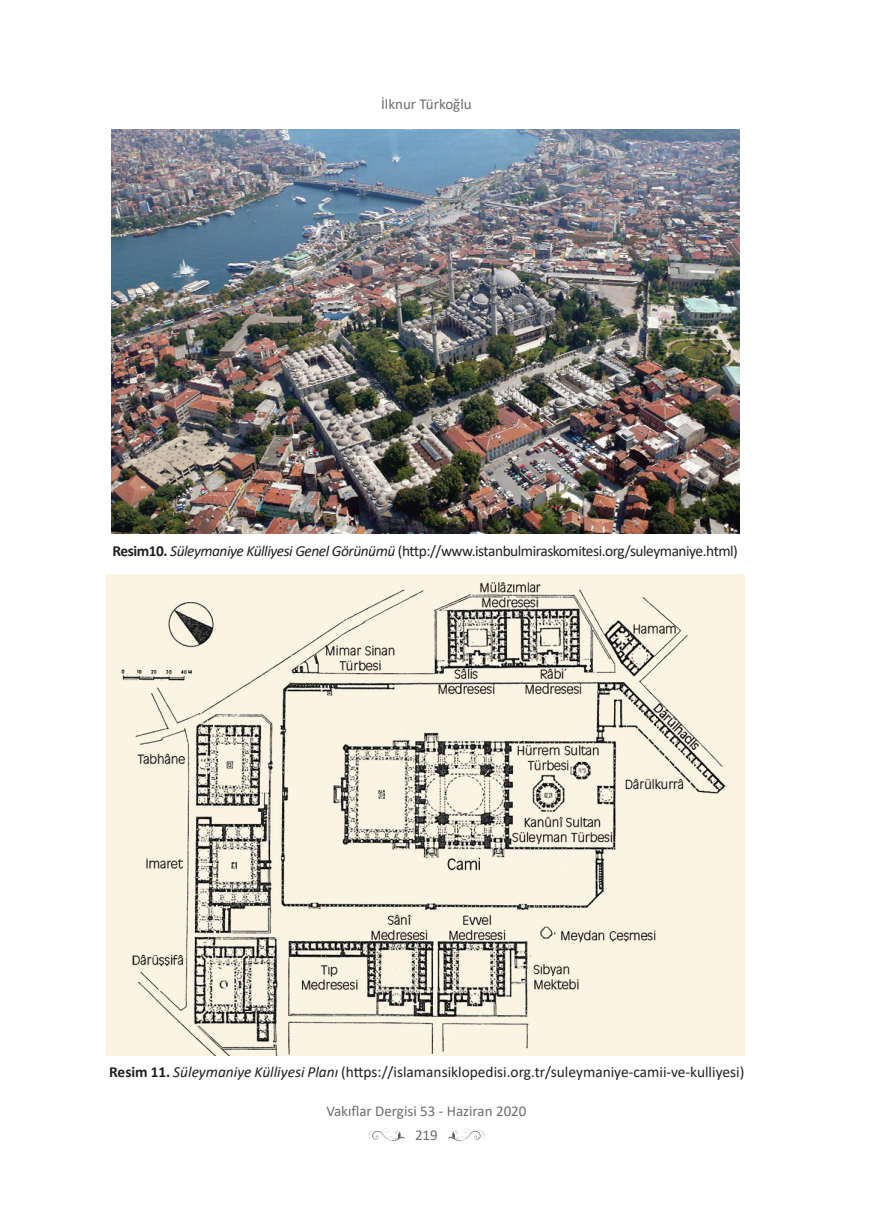
<style>
.page{position:relative;width:872px;height:1212px;background:#fff}
.page>*{position:absolute;margin:0;border:0;box-sizing:border-box;transform-origin:0 0}
.t1{font:15.3px "Calibri";letter-spacing:-.01em;color:#231f20}
.t2{font:15.3px "Calibri";letter-spacing:-.03em;color:#231f20}
.t3{font:15px/24px "Calibri";color:#6c6d70;text-align:center}
.s1{font-weight:700}
.s2{font-style:italic}
</style>
<div class="page">
<svg style="left:368px;top:1128px;width:37px;height:14px"></svg>
<svg style="left:448px;top:1128px;width:37px;height:14px"></svg>
<img style="left:111px;top:129px;width:628px;height:404px">
<img style="left:106px;top:574px;width:638px;height:481px">
<p class="t3" style="left:381px;top:92px;width:92px">İlknur Türkoğlu</p>
<p class="t2" style="left:113px;top:540px;width:627px"><span class="s1">Resim10.</span> <span class="s2">Süleymaniye Külliyesi Genel Görünümü</span> (http://www.istanbulmiraskomitesi.org/suleymaniye.html)</p>
<p class="t1" style="left:109px;top:1062px;width:636px"><span class="s1">Resim 11.</span> <span class="s2">Süleymaniye Külliyesi Planı</span> (https://islamansiklopedisi.org.tr/suleymaniye-camii-ve-kulliyesi)</p>
<p class="t3" style="left:326px;top:1098px;width:202px">Vakıflar Dergisi 53 - Haziran 2020<br>219</p>
</div>
